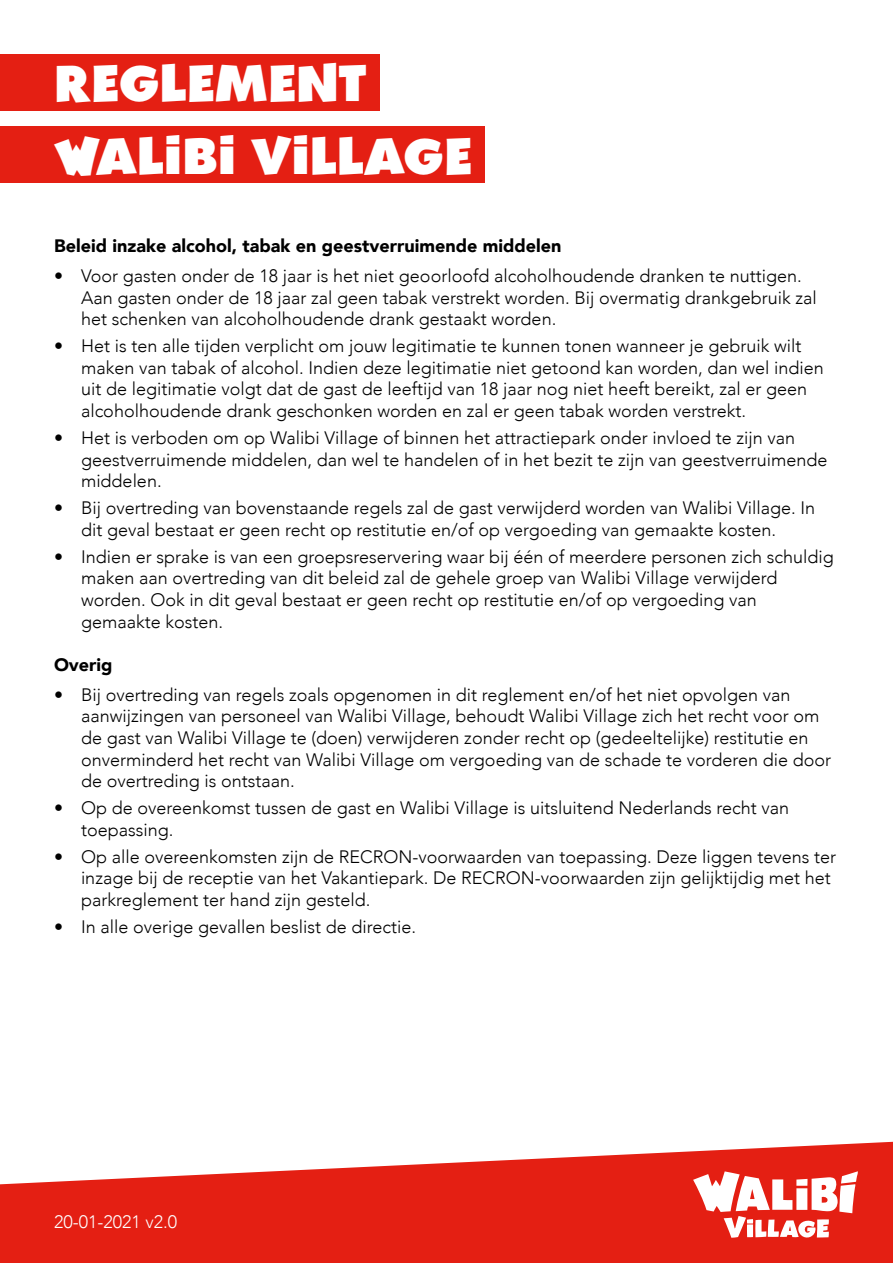
<style>
.page{position:relative;width:893px;height:1263px;background:#fff}
.page>*{position:absolute;margin:0;border:0;box-sizing:border-box;transform-origin:0 0}
.t1{font:700 46.5px/73.5px "Walibi";color:#fff}
.t2{font:300 18px/21.6px "Avenir";color:#000}
.t3{font:900 18px "Avenir";color:#000}
.t4{font:300 18px "Avenir";color:#fff}
</style>
<div class="page">
<div style="left:0;top:54px;width:380px;height:56px;background:#e41f13"></div>
<div style="left:0;top:126px;width:484px;height:57px;background:#e41f13"></div>
<svg style="left:0;top:1142px;width:893px;height:121px;fill:#e41f13"></svg>
<svg style="left:693px;top:1171px;width:165px;height:68px"></svg>
<div style="left:747px;top:1224px;width:6px;height:13px;background:#fff"></div>
<h1 class="t1" style="left:54px;top:46px;width:419px">REGLEMENT<br>WALIBI VILLAGE</h1>
<p class="t3" style="left:54px;top:230px;width:509px">Beleid inzake alcohol, tabak en geestverruimende middelen</p>
<p class="t2" style="left:81px;top:265px;width:737px;text-indent:-27px">• Voor gasten onder de 18 jaar is het niet geoorloofd alcoholhoudende dranken te nuttigen.<br>Aan gasten onder de 18 jaar zal geen tabak verstrekt worden. Bij overmatig drankgebruik zal het schenken van alcoholhoudende drank gestaakt worden.</p>
<p class="t2" style="left:81px;top:335px;width:744px;text-indent:-27px">• Het is ten alle tijden verplicht om jouw legitimatie te kunnen tonen wanneer je gebruik wilt maken van tabak of alcohol. Indien deze legitimatie niet getoond kan worden, dan wel indien uit de legitimatie volgt dat de gast de leeftijd van 18 jaar nog niet heeft bereikt, zal er geen alcoholhoudende drank geschonken worden en zal er geen tabak worden verstrekt.</p>
<p class="t2" style="left:81px;top:427px;width:748px;text-indent:-27px">• Het is verboden om op Walibi Village of binnen het attractiepark onder invloed te zijn van geestverruimende middelen, dan wel te handelen of in het bezit te zijn van geestverruimende middelen.</p>
<p class="t2" style="left:81px;top:497px;width:736px;text-indent:-27px">• Bij overtreding van bovenstaande regels zal de gast verwijderd worden van Walibi Village. In dit geval bestaat er geen recht op restitutie en/of op vergoeding van gemaakte kosten.</p>
<p class="t2" style="left:81px;top:546px;width:754px;text-indent:-27px">• Indien er sprake is van een groepsreservering waar bij één of meerdere personen zich schuldig maken aan overtreding van dit beleid zal de gehele groep van Walibi Village verwijderd worden. Ook in dit geval bestaat er geen recht op restitutie en/of op vergoeding van gemaakte kosten.</p>
<p class="t3" style="left:54px;top:649px;width:60px">Overig</p>
<p class="t2" style="left:81px;top:684px;width:752px;text-indent:-27px">• Bij overtreding van regels zoals opgenomen in dit reglement en/of het niet opvolgen van aanwijzingen van personeel van Walibi Village, behoudt Walibi Village zich het recht voor om de gast van Walibi Village te (doen) verwijderen zonder recht op (gedeeltelijke) restitutie en onverminderd het recht van Walibi Village om vergoeding van de schade te vorderen die door de overtreding is ontstaan.</p>
<p class="t2" style="left:81px;top:797px;width:710px;text-indent:-27px">• Op de overeenkomst tussen de gast en Walibi Village is uitsluitend Nederlands recht van toepassing.</p>
<p class="t2" style="left:81px;top:846px;width:757px;text-indent:-27px">• Op alle overeenkomsten zijn de RECRON-voorwaarden van toepassing. Deze liggen tevens ter inzage bij de receptie van het Vakantiepark. De RECRON-voorwaarden zijn gelijktijdig met het parkreglement ter hand zijn gesteld.</p>
<p class="t2" style="left:54px;top:916px;width:364px">• In alle overige gevallen beslist de directie.</p>
<p class="t4" style="left:54px;top:1211px;width:125px">20-01-2021 v2.0</p>
</div>
